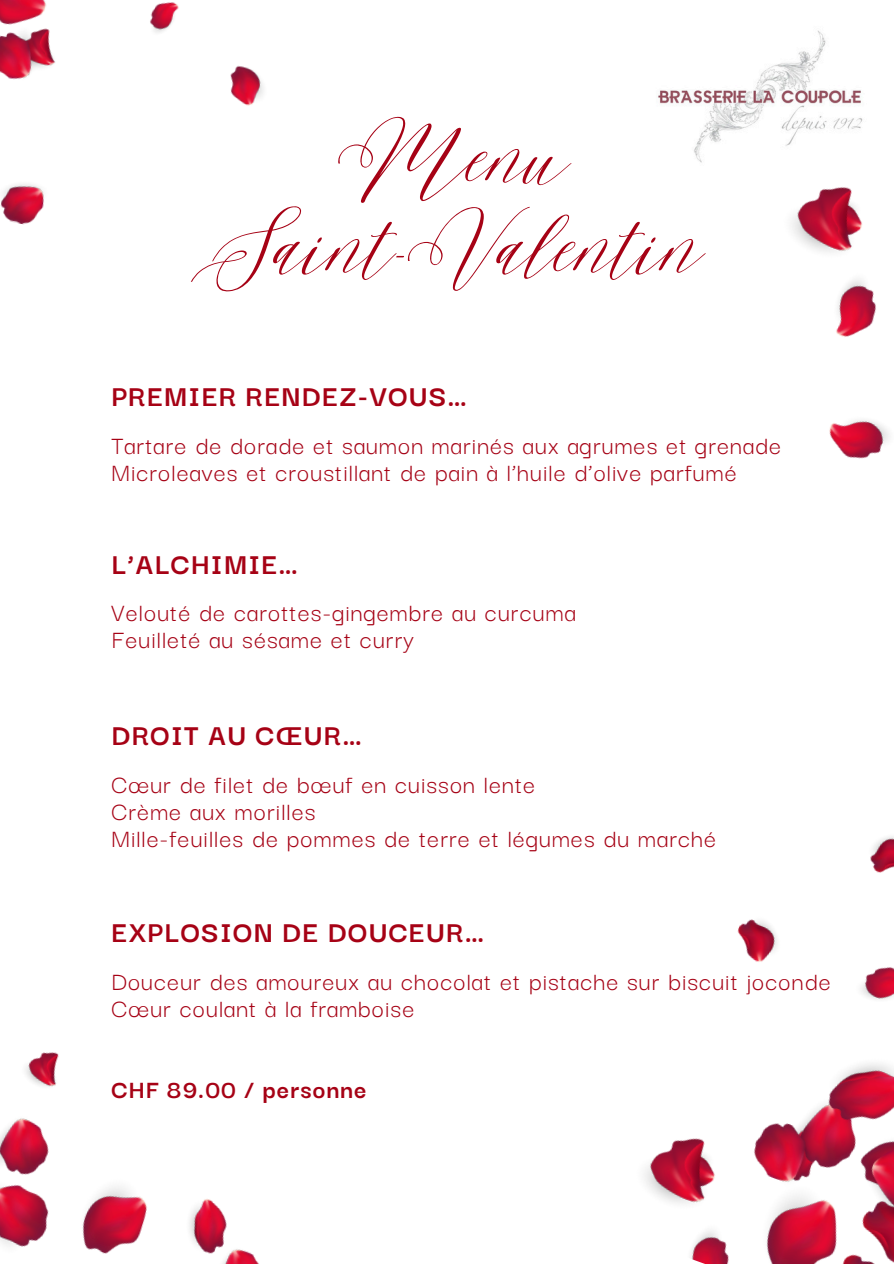
<style>
.page{position:relative;width:894px;height:1264px;background:#fff}
.page>*{position:absolute;margin:0;border:0;box-sizing:border-box;transform-origin:0 0}
.t1{font:64.5px/90px "Malibu Ring";color:#a60215;text-align:center}
.t2{font:700 31.5px "Darker Grotesque";letter-spacing:.04em;color:#a60215}
.t3{font:27px "Darker Grotesque";letter-spacing:.04em;color:#a60215}
.t4{font:700 27px "Darker Grotesque";letter-spacing:.04em;color:#a60215}
</style>
<div class="page">
<img style="left:658px;top:30px;width:203px;height:74px">
<img style="left:0;top:0;width:264px;height:225px">
<img style="left:644px;top:836px;width:249px;height:427px">
<img style="left:674px;top:98px;width:215px;height:361px">
<img style="left:0;top:1052px;width:259px;height:211px">
<p class="t1" style="left:196px;top:111px;width:503px">Menu<br>Saint-Valentin</p>
<p class="t2" style="left:111px;top:372px;width:357px">PREMIER RENDEZ-VOUS…</p>
<h2 class="t3" style="left:111px;top:425px;width:671px">Tartare de dorade et saumon marinés aux agrumes et grenade</h2>
<p class="t3" style="left:111px;top:452px;width:626px">Microleaves et croustillant de pain à l’huile d’olive parfumé</p>
<p class="t2" style="left:111px;top:540px;width:188px">L’ALCHIMIE…</p>
<p class="t3" style="left:111px;top:592px;width:466px">Velouté de carottes-gingembre au curcuma</p>
<p class="t3" style="left:111px;top:619px;width:304px">Feuilleté au sésame et curry</p>
<p class="t2" style="left:111px;top:712px;width:252px">DROIT AU CŒUR…</p>
<p class="t3" style="left:111px;top:764px;width:425px">Cœur de filet de bœuf en cuisson lente</p>
<h2 class="t3" style="left:111px;top:791px;width:206px">Crème aux morilles</h2>
<p class="t3" style="left:111px;top:818px;width:606px">Mille-feuilles de pommes de terre et légumes du marché</p>
<h1 class="t2" style="left:111px;top:909px;width:374px">EXPLOSION DE DOUCEUR…</h1>
<p class="t3" style="left:111px;top:961px;width:720px">Douceur des amoureux au chocolat et pistache sur biscuit joconde</p>
<h2 class="t3" style="left:111px;top:988px;width:304px">Cœur coulant à la framboise</h2>
<p class="t4" style="left:111px;top:1069px;width:256px">CHF 89.00 / personne</p>
</div>
